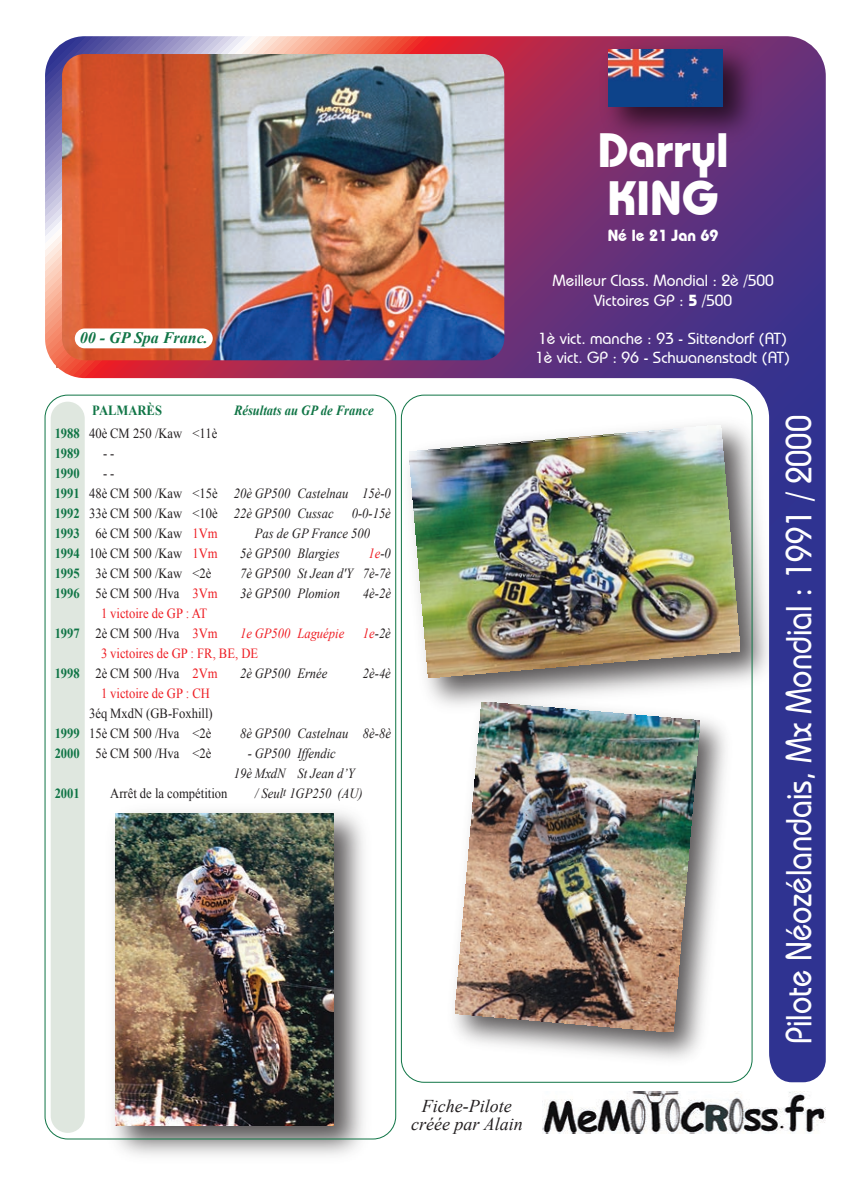
<style>
.page{position:relative;width:842px;height:1191px;background:#fff}
.page>*{position:absolute;margin:0;border:0;box-sizing:border-box;transform-origin:0 0}
.t1{font:700 48px/48px "Bauhaus IT Cby BT";color:#fff}
.t2{font:500 36px "Bauhaus IT Cby BT";color:#fff;scale:.88 1}
.t3{font:italic 18px/18px "Times New Roman";color:#231f20;text-align:center}
.t4{font:500 16px/19.2px "Bauhaus IT Cby BT";color:#fff;text-align:center}
.t5{font:italic 700 16px "Times New Roman";color:#107546}
.t6{font:700 16px "Bauhaus IT Cby BT";color:#fff}
.t7{font:italic 14px/20px "Times New Roman";color:#231f20;scale:.9 1}
.t8{font:14px/20px "Times New Roman";color:#231f20;scale:.9 1}
.t9{font:14px/20px "Times New Roman";color:#ee1d23;text-align:center;scale:.9 1}
.t10{font:700 14px/20px "Times New Roman";color:#107546;text-align:justify;scale:.9 1}
.t11{font:italic 700 14px "Times New Roman";color:#107546;scale:.9 1}
.t12{font:italic 14px "Times New Roman";color:#ee1d23;scale:.9 1}
.s1{font-style:normal}
.s2{color:#ee1d23}
.s3{color:#231f20}
.s4{font-size:12px}
.s5{font-weight:700}
</style>
<div class="page">
<img style="left:98px;top:1139px;width:279px;height:17px">
<img style="left:44px;top:414px;width:353px;height:725px">
<img style="left:45px;top:36px;width:781px;height:1046px">
<div style="left:51px;top:402px;width:34px;height:730px;background:#dfe7df"></div>
<svg style="left:75px;top:328px;width:138px;height:20px"></svg>
<img style="left:592px;top:36px;width:176px;height:115px">
<img style="left:609px;top:50px;width:113px;height:56px">
<img style="left:542px;top:1091px;width:284px;height:42px">
<p class="t5" style="left:80px;top:327px;width:129px">00 - GP Spa Franc.</p>
<p class="t10" style="left:55px;top:423px;width:29px">1988<br>1989<br>1990<br>1991<br>1992<br>1993<br>1994<br>1995<br>1996</p>
<p class="t10" style="left:55px;top:623px;width:29px">1997</p>
<p class="t10" style="left:55px;top:663px;width:29px">1998</p>
<p class="t10" style="left:55px;top:723px;width:29px">1999<br>2000</p>
<p class="t10" style="left:55px;top:783px;width:29px">2001</p>
<p class="t10" style="left:92px;top:399px;width:79px">PALMARÈS</p>
<p class="t11" style="left:234px;top:400px;width:157px">Résultats au GP de France</p>
<p class="t8" style="left:89px;top:423px;width:144px">40è CM 250 /Kaw &lt;11è</p>
<p class="t8" style="left:103px;top:443px;width:14px">- -</p>
<p class="t7" style="left:89px;top:463px;width:337px;text-indent:14px"><span class="s1">- -<br>48è CM 500 /Kaw &lt;15è</span> 20è GP500 Castelnau 15è-0<br><span class="s1">33è CM 500 /Kaw &lt;10è</span> 22è GP500 Cussac</p>
<p class="t7" style="left:352px;top:503px;width:45px">0-0-15è</p>
<p class="t8" style="left:96px;top:523px;width:137px">6è CM 500 /Kaw <span class="s2">1Vm</span></p>
<p class="t7" style="left:255px;top:523px;width:130px">Pas de GP France 500</p>
<p class="t8" style="left:89px;top:543px;width:144px">10è CM 500 /Kaw <span class="s2">1Vm</span></p>
<p class="t7" style="left:240px;top:543px;width:112px">5è GP500 Blargies</p>
<p class="t12" style="left:368px;top:543px;width:26px">1e<span class="s3">-0</span></p>
<p class="t8" style="left:96px;top:563px;width:130px">3è CM 500 /Kaw &lt;2è</p>
<p class="t7" style="left:240px;top:563px;width:169px">7è GP500 St Jean d'Y 7è-7è</p>
<p class="t8" style="left:96px;top:583px;width:137px">5è CM 500 /Hva <span class="s2">3Vm</span></p>
<p class="t7" style="left:240px;top:583px;width:113px">3è GP500 Plomion</p>
<p class="t7" style="left:363px;top:583px;width:33px">4è-2è</p>
<p class="t9" style="left:96px;top:603px;width:137px">1 victoire de GP : AT<br><span class="s3">2è CM 500 /Hva</span> 3Vm</p>
<p class="t12" style="left:240px;top:623px;width:117px">1e GP500 Laguépie</p>
<p class="t7" style="left:363px;top:623px;width:33px"><span class="s2">1e</span>-2è</p>
<p class="t9" style="left:96px;top:643px;width:182px;text-align:left;text-indent:6px">3 victoires de GP : FR, BE, DE<br><span class="s3">2è CM 500 /Hva</span> 2Vm</p>
<p class="t7" style="left:240px;top:663px;width:99px">2è GP500 Ernée</p>
<p class="t7" style="left:363px;top:663px;width:33px">2è-4è</p>
<p class="t9" style="left:101px;top:683px;width:122px">1 victoire de GP : CH</p>
<p class="t8" style="left:89px;top:703px;width:139px">3éq MxdN (GB-Foxhill)<br>15è CM 500 /Hva &lt;2è</p>
<p class="t7" style="left:240px;top:723px;width:169px">8è GP500 Castelnau 8è-8è</p>
<p class="t8" style="left:96px;top:743px;width:130px">5è CM 500 /Hva &lt;2è</p>
<p class="t7" style="left:234px;top:743px;width:136px;text-align:center">- GP500 Iffendic<br>19è MxdN St Jean d’Y</p>
<p class="t8" style="left:110px;top:783px;width:132px">Arrêt de la compétition</p>
<p class="t7" style="left:255px;top:783px;width:121px">/ Seul<span class="s4">t</span> 1GP250 (AU)</p>
<h1 class="t1" style="left:598px;top:126px;width:132px">Darryl<br>KING</h1>
<p class="t6" style="left:608px;top:226px;width:112px">Né le 21 Jan 69</p>
<p class="t4" style="left:552px;top:271px;width:223px">Meilleur Class. Mondial : 2è /500<br>Victoires GP : <span class="s5">5</span> /500</p>
<p class="t4" style="left:535px;top:328px;width:257px;text-align:left">1è vict. manche : 93 - Sittendorf (AT)<br>1è vict. GP : 96 - Schwanenstadt (AT)</p>
<h2 class="t2" style="left:777px;top:1043px;width:715px;rotate:-90deg">Pilote Néozélandais, Mx Mondial : 1991 / 2000</h2>
<p class="t3" style="left:411px;top:1096px;width:113px">Fiche-Pilote créée par Alain</p>
</div>
